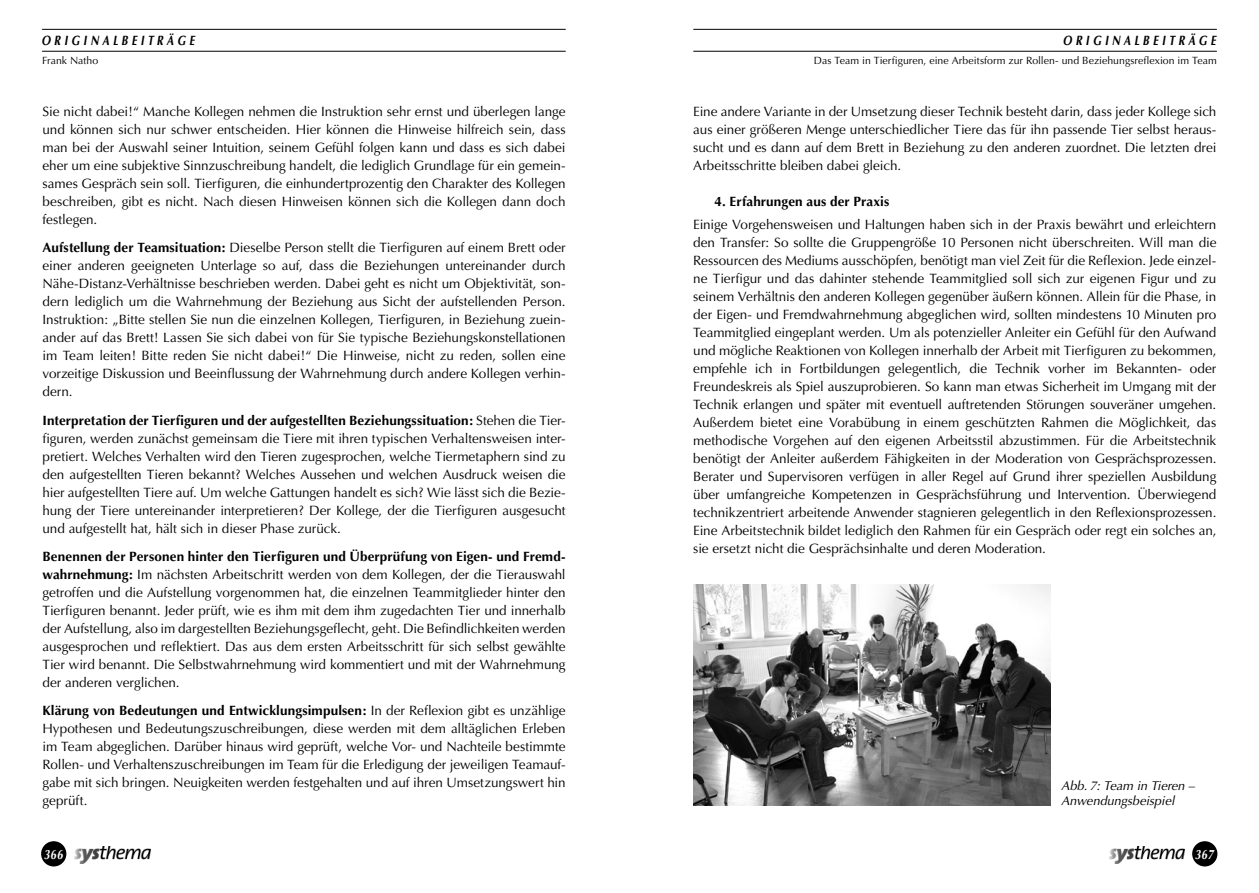
<style>
.page{position:relative;width:1259px;height:893px;background:#fff}
.page>*{position:absolute;margin:0;border:0;box-sizing:border-box;transform-origin:0 0}
.t1{font:13.5px/18px "Optima";letter-spacing:-.005em;color:#000;text-align:justify}
.t2{font:italic 700 13.5px "Optima";letter-spacing:.33em;color:#000;scale:.8 1}
.t3{font:700 13.5px "Optima";letter-spacing:.01em;color:#000}
.t4{font:italic 700 13.5px "Optima";letter-spacing:.05em;color:#fff;scale:.8 1}
.t5{font:italic 12.75px/15.8px "Optima";letter-spacing:-.005em;color:#000}
.t6{font:10.5px "Optima";letter-spacing:.005em;color:#000}
.s1{font-weight:700}
</style>
<div class="page">
<hr style="left:42px;top:29px;width:524px;height:1px;background:#000">
<hr style="left:42px;top:51px;width:524px;height:1px;background:#000">
<img style="left:74px;top:846px;width:76px;height:18px">
<div style="left:41px;top:841px;width:25px;height:25px;background:#000;border-radius:50%"></div>
<hr style="left:693px;top:29px;width:523px;height:1px;background:#000">
<hr style="left:693px;top:51px;width:523px;height:1px;background:#000">
<img style="left:1109px;top:846px;width:76px;height:18px">
<div style="left:1192px;top:841px;width:25px;height:25px;background:#000;border-radius:50%"></div>
<img style="left:693px;top:584px;width:357px;height:222px">
<p class="t2" style="left:41px;top:32px;width:193px">ORIGINALBEITRÄGE</p>
<p class="t2" style="left:1062px;top:32px;width:193px">ORIGINALBEITRÄGE</p>
<p class="t6" style="left:42px;top:54px;width:58px">Frank Natho</p>
<p class="t6" style="left:814px;top:54px;width:404px">Das Team in Tierfiguren, eine Arbeitsform zur Rollen- und Beziehungsreflexion im Team</p>
<p class="t1" style="left:43px;top:103px;width:524px">Sie nicht dabei!“ Manche Kollegen nehmen die Instruktion sehr ernst und überlegen lange und können sich nur schwer entscheiden. Hier können die Hinweise hilfreich sein, dass man bei der Auswahl seiner Intuition, seinem Gefühl folgen kann und dass es sich dabei eher um eine subjektive Sinnzuschreibung handelt, die lediglich Grundlage für ein gemein&shy;sames Gespräch sein soll. Tierfiguren, die einhundertprozentig den Charakter des Kollegen beschreiben, gibt es nicht. Nach diesen Hinweisen können sich die Kollegen dann doch festlegen.</p>
<p class="t1" style="left:43px;top:239px;width:525px"><span class="s1">Aufstellung der Teamsituation:</span> Dieselbe Person stellt die Tierfiguren auf einem Brett oder einer anderen geeigneten Unterlage so auf, dass die Beziehungen untereinander durch Nähe-Distanz-Verhältnisse beschrieben werden. Dabei geht es nicht um Objektivität, son&shy;dern lediglich um die Wahrnehmung der Beziehung aus Sicht der aufstellenden Person.<br>Instruktion: „Bitte stellen Sie nun die einzelnen Kollegen, Tierfiguren, in Beziehung zuein&shy;ander auf das Brett! Lassen Sie sich dabei von für Sie typische Beziehungskonstellationen im Team leiten! Bitte reden Sie nicht dabei!“ Die Hinweise, nicht zu reden, sollen eine vorzeitige Diskussion und Beeinflussung der Wahrnehmung durch andere Kollegen verhin&shy;dern.</p>
<p class="t1" style="left:43px;top:411px;width:524px"><span class="s1">Interpretation der Tierfiguren und der aufgestellten Beziehungssituation:</span> Stehen die Tier&shy;figuren, werden zunächst gemeinsam die Tiere mit ihren typischen Verhaltensweisen inter&shy;pretiert. Welches Verhalten wird den Tieren zugesprochen, welche Tiermetaphern sind zu den aufgestellten Tieren bekannt? Welches Aussehen und welchen Ausdruck weisen die hier aufgestellten Tiere auf. Um welche Gattungen handelt es sich? Wie lässt sich die Bezie&shy;hung der Tiere untereinander interpretieren? Der Kollege, der die Tierfiguren ausgesucht und aufgestellt hat, hält sich in dieser Phase zurück.</p>
<p class="t1" style="left:43px;top:547px;width:525px"><span class="s1">Benennen der Personen hinter den Tierfiguren und Überprüfung von Eigen- und Fremd&shy;wahrnehmung:</span> Im nächsten Arbeitschritt werden von dem Kollegen, der die Tierauswahl getroffen und die Aufstellung vorgenommen hat, die einzelnen Teammitglieder hinter den Tierfiguren benannt. Jeder prüft, wie es ihm mit dem ihm zugedachten Tier und innerhalb der Aufstellung, also im dargestellten Beziehungsgeflecht, geht. Die Befindlichkeiten werden ausgesprochen und reflektiert. Das aus dem ersten Arbeitsschritt für sich selbst gewählte Tier wird benannt. Die Selbstwahrnehmung wird kommentiert und mit der Wahrnehmung der anderen verglichen.</p>
<p class="t1" style="left:43px;top:702px;width:524px"><span class="s1">Klärung von Bedeutungen und Entwicklungsimpulsen:</span> In der Reflexion gibt es unzählige Hypothesen und Bedeutungszuschreibungen, diese werden mit dem alltäglichen Erleben im Team abgeglichen. Darüber hinaus wird geprüft, welche Vor- und Nachteile bestimmte Rollen- und Verhaltenszuschreibungen im Team für die Erledigung der jeweiligen Teamauf&shy;gabe mit sich bringen. Neuigkeiten werden festgehalten und auf ihren Umsetzungswert hin geprüft.</p>
<p class="t1" style="left:693px;top:103px;width:524px">Eine andere Variante in der Umsetzung dieser Technik besteht darin, dass jeder Kollege sich aus einer größeren Menge unterschiedlicher Tiere das für ihn passende Tier selbst heraus&shy;sucht und es dann auf dem Brett in Beziehung zu den anderen zuordnet. Die letzten drei Arbeitsschritte bleiben dabei gleich.</p>
<p class="t3" style="left:714px;top:194px;width:176px">4. Erfahrungen aus der Praxis</p>
<p class="t1" style="left:693px;top:216px;width:525px">Einige Vorgehensweisen und Haltungen haben sich in der Praxis bewährt und erleichtern den Transfer: So sollte die Gruppengröße 10 Personen nicht überschreiten. Will man die Ressourcen des Mediums ausschöpfen, benötigt man viel Zeit für die Reflexion. Jede einzel&shy;ne Tierfigur und das dahinter stehende Teammitglied soll sich zur eigenen Figur und zu seinem Verhältnis den anderen Kollegen gegenüber äußern können. Allein für die Phase, in der Eigen- und Fremdwahrnehmung abgeglichen wird, sollten mindestens 10 Minuten pro Teammitglied eingeplant werden. Um als potenzieller Anleiter ein Gefühl für den Aufwand und mögliche Reaktionen von Kollegen innerhalb der Arbeit mit Tierfiguren zu bekommen, empfehle ich in Fortbildungen gelegentlich, die Technik vorher im Bekannten- oder Freun-deskreis als Spiel auszuprobieren. So kann man etwas Sicherheit im Umgang mit der Technik erlangen und später mit eventuell auftretenden Störungen souveräner umgehen.<br>Außerdem bietet eine Vorabübung in einem geschützten Rahmen die Möglichkeit, das methodische Vorgehen auf den eigenen Arbeitsstil abzustimmen. Für die Arbeitstechnik benötigt der Anleiter außerdem Fähigkeiten in der Moderation von Gesprächsprozessen.<br>Berater und Supervisoren verfügen in aller Regel auf Grund ihrer speziellen Ausbildung über umfangreiche Kompetenzen in Gesprächsführung und Intervention. Überwiegend technikzentriert arbeitende Anwender stagnieren gelegentlich in den Reflexionsprozessen.<br>Eine Arbeitstechnik bildet lediglich den Rahmen für ein Gespräch oder regt ein solches an, sie ersetzt nicht die Gesprächsinhalte und deren Moderation.</p>
<p class="t5" style="left:1061px;top:778px;width:135px">Abb. 7: Team in Tieren –<br>Anwendungsbeispiel</p>
<p class="t4" style="left:44px;top:846px;width:25px">366</p>
<p class="t4" style="left:1194px;top:846px;width:25px">367</p>
</div>
